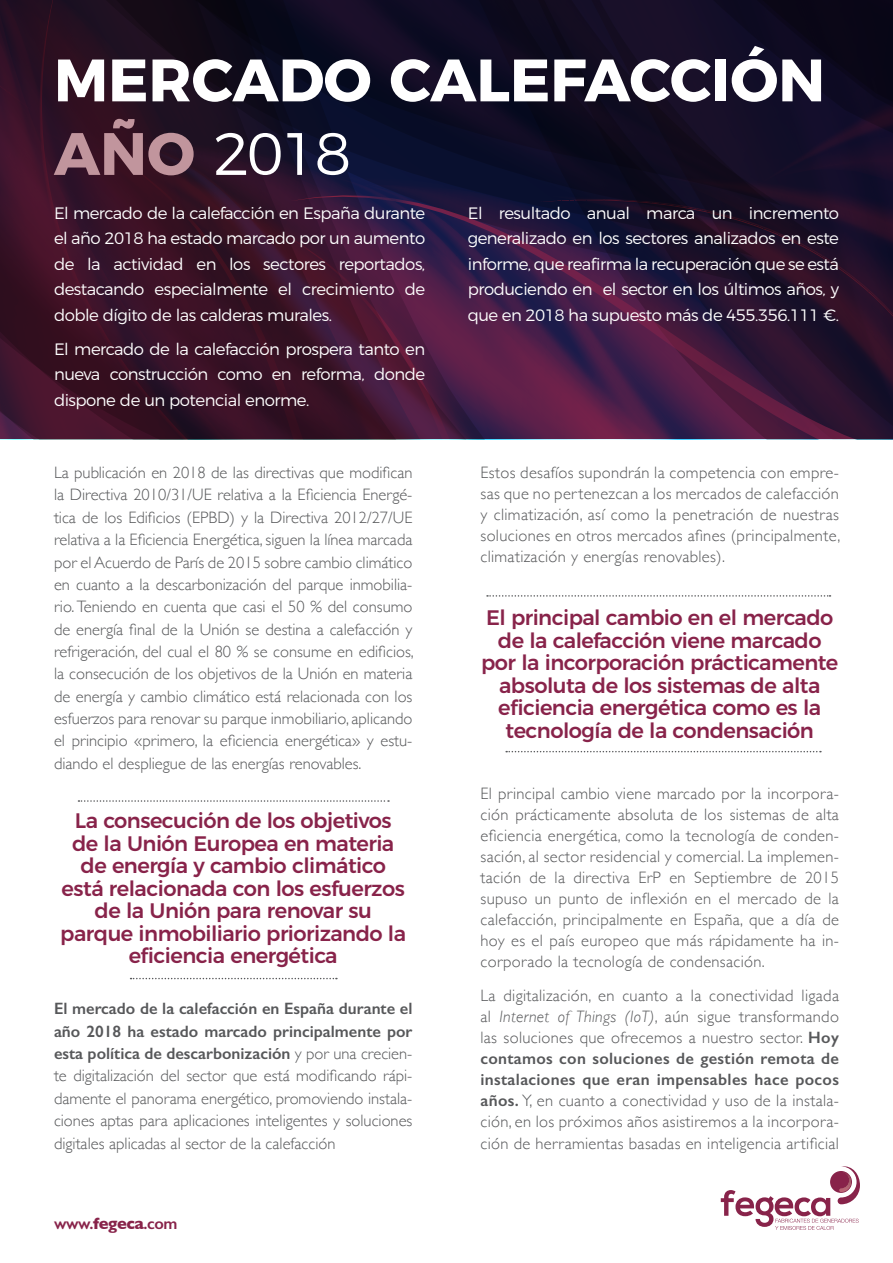
<style>
.page{position:relative;width:893px;height:1263px;background:#fff}
.page>*{position:absolute;margin:0;border:0;box-sizing:border-box;transform-origin:0 0}
.t1{font:700 59.7px "Montserrat";color:#fff}
.t2{font:300 59.7px "Montserrat";color:#fff}
.t3{font:500 21px/22.5px "Montserrat";letter-spacing:-.025em;color:#88234a;text-align:center}
.t4{font:300 16.5px/22.4px "Gill Sans";letter-spacing:.02em;color:#57585a;text-align:justify}
.t5{font:300 16.5px/25.5px "Montserrat";letter-spacing:-.03em;color:#fff;text-align:justify}
.t6{font:600 16.5px "Gill Sans";letter-spacing:-.025em;color:#88234a}
.s1{font-weight:700;color:#c1959d}
.s2{font-weight:600}
.s3{font-weight:700}
.s4{font-style:italic}
</style>
<div class="page">
<svg style="left:0;top:301px;width:125px;height:138px;background:#3c1226"></svg>
<svg style="left:0;top:256px;width:125px;height:45px;background:#3b1127"></svg>
<svg style="left:0;top:0;width:164px;height:256px;background:#301124"></svg>
<svg style="left:164px;top:0;width:31px;height:144px;background:#1a0e1c"></svg>
<svg style="left:195px;top:0;width:698px;height:195px;background:#0f0c22"></svg>
<svg style="left:866px;top:195px;width:27px;height:244px;background:#210f29"></svg>
<svg style="left:125px;top:144px;width:741px;height:295px;background:#331533"></svg>
<svg style="left:721px;top:1166px;width:139px;height:64px"></svg>
<svg style="left:78px;top:800px;width:311px;height:2px"></svg>
<svg style="left:131px;top:978px;width:206px;height:1px"></svg>
<svg style="left:487px;top:595px;width:343px;height:2px"></svg>
<svg style="left:506px;top:751px;width:315px;height:1px"></svg>
<p class="t1" style="left:54px;top:31px;width:773px">MERCADO CALEFACCIÓN</p>
<p class="t2" style="left:54px;top:107px;width:299px"><span class="s1">AÑO</span> 2018</p>
<p class="t5" style="left:54px;top:199px;width:373px">El mercado de la calefacción en España durante el año 2018 ha estado marcado por un aumento de la actividad en los sectores reportados, destacando especialmente el crecimiento de doble dígito de las calderas murales.</p>
<p class="t5" style="left:54px;top:335px;width:373px">El mercado de la calefacción prospera tanto en nueva construcción como en reforma, donde dispone de un potencial enorme.</p>
<p class="t5" style="left:468px;top:199px;width:373px">El resultado anual marca un incremento generalizado en los sectores analizados en este informe, que reafirma la recuperación que se está produciendo en el sector en los últimos años, y que en 2018 ha supuesto más de 455.356.111 €.</p>
<p class="t4" style="left:54px;top:461px;width:361px">La publicación en 2018 de las directivas que modifican la Directiva 2010/31/UE relativa a la Eficiencia Energé&shy;tica de los Edificios (EPBD) y la Directiva 2012/27/UE relativa a la Eficiencia Energética, siguen la línea marcada por el Acuerdo de París de 2015 sobre cambio climático en cuanto a la descarbonización del parque inmobilia&shy;rio. Teniendo en cuenta que casi el 50 % del consumo de energía final de la Unión se destina a calefacción y refrigeración, del cual el 80 % se consume en edificios, la consecución de los objetivos de la Unión en materia de energía y cambio climático está relacionada con los esfuerzos para renovar su parque inmobiliario, aplicando el principio «primero, la eficiencia energética» y estu&shy;diando el despliegue de las energías renovables.</p>
<p class="t3" style="left:60px;top:808px;width:347px">La consecución de los objetivos de la Unión Europea en materia de energía y cambio climático está relacionada con los esfuerzos de la Unión para renovar su parque inmobiliario priorizando la eficiencia energética</p>
<p class="t4" style="left:54px;top:997px;width:360px"><span class="s2">El mercado de la calefacción en España durante el año 2018 ha estado marcado principalmente por esta política de descarbonización</span> y por una crecien&shy;te digitalización del sector que está modificando rápi&shy;damente el panorama energético, promoviendo instala&shy;ciones aptas para aplicaciones inteligentes y soluciones digitales aplicadas al sector de la calefacción</p>
<p class="t6" style="left:54px;top:1213px;width:125px">www.<span class="s3">fegeca</span>.com</p>
<p class="t4" style="left:480px;top:461px;width:361px;line-height:21px">Estos desafíos supondrán la competencia con empre&shy;sas que no pertenezcan a los mercados de calefacción y climatización, así como la penetración de nuestras soluciones en otros mercados afines (principalmente, climatización y energías renovables).</p>
<p class="t3" style="left:481px;top:605px;width:359px">El principal cambio en el mercado de la calefacción viene marcado por la incorporación prácticamente absoluta de los sistemas de alta eficiencia energética como es la tecnología de la condensación</p>
<p class="t4" style="left:480px;top:782px;width:360px;line-height:21px">El principal cambio viene marcado por la incorpora&shy;ción prácticamente absoluta de los sistemas de alta eficiencia energética, como la tecnología de conden&shy;sación, al sector residencial y comercial. La implemen&shy;tación de la directiva ErP en Septiembre de 2015 supuso un punto de inflexión en el mercado de la calefacción, principalmente en España, que a día de hoy es el país europeo que más rápidamente ha in&shy;corporado la tecnología de condensación.</p>
<p class="t4" style="left:480px;top:984px;width:360px;line-height:21px">La digitalización, en cuanto a la conectividad ligada al <span class="s4">Internet of Things (IoT)</span>, aún sigue transformando las soluciones que ofrecemos a nuestro sector. <span class="s2">Hoy contamos con soluciones de gestión remota de instalaciones que eran impensables hace pocos años.</span> Y, en cuanto a conectividad y uso de la instala&shy;ción, en los próximos años asistiremos a la incorpora&shy;ción de herramientas basadas en inteligencia artificial</p>
</div>
